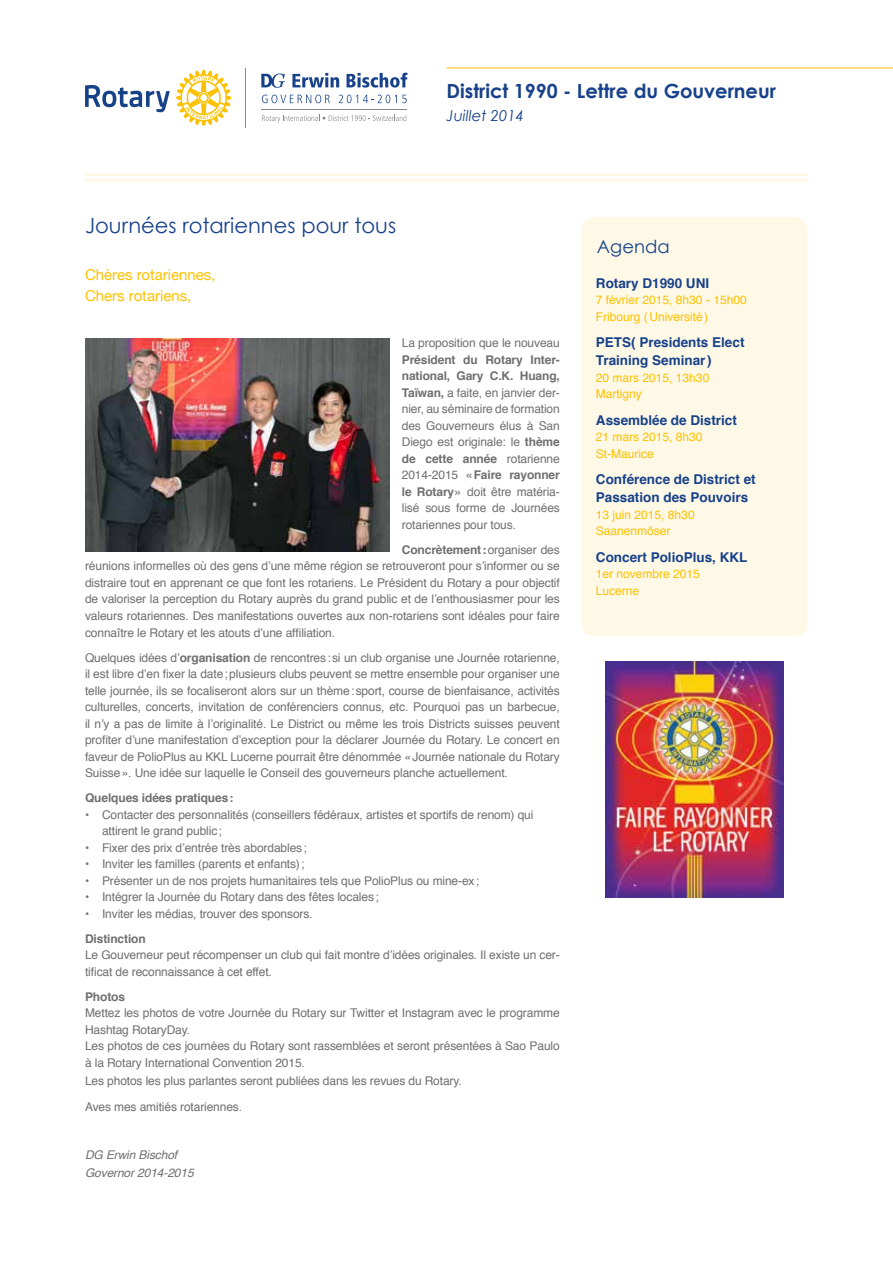
<style>
.page{position:relative;width:893px;height:1263px;background:#fff}
.page>*{position:absolute;margin:0;border:0;box-sizing:border-box;transform-origin:0 0}
.t1{font:21px "Century Gothic";color:#17418a}
.t2{font:700 19.5px "Century Gothic";color:#17418a}
.t3{font:18px "Century Gothic";color:#17418a}
.t4{font:15px/21px "Helvetica Neue";color:#fdc100}
.t5{font:italic 15px "Century Gothic";color:#17418a}
.t6{font:700 13.5px/18px "Helvetica";color:#17418a}
.t7{font:12px/16.5px "Helvetica";letter-spacing:-.01em;color:#706f6f;text-align:justify}
.t8{font:12px/16.5px "Helvetica";color:#fdc100}
.t9{font:700 12px "Helvetica";letter-spacing:-.01em;color:#706f6f}
.t10{font:italic 12px/18px "Helvetica";letter-spacing:-.01em;color:#706f6f}
.s1{font-weight:700}
</style>
<div class="page">
<hr style="left:85px;top:173px;width:723px;height:3px;background:#fdc100">
<hr style="left:85px;top:179px;width:723px;height:3px;background:#fdc100">
<hr style="left:446px;top:68px;width:447px;height:1px;background:#fdc100">
<img style="left:606px;top:661px;width:177px;height:236px">
<div style="left:581px;top:217px;width:226px;height:419px;background:#fef8e6;border-radius:13px"></div>
<img style="left:85px;top:338px;width:304px;height:214px">
<hr style="left:245px;top:69px;width:1px;height:59px;background:#878787">
<svg style="left:85px;top:85px;width:85px;height:27px"></svg>
<svg style="left:176px;top:70px;width:55px;height:56px"></svg>
<svg style="left:292px;top:73px;width:47px;height:14px"></svg>
<svg style="left:347px;top:73px;width:60px;height:15px"></svg>
<svg style="left:262px;top:95px;width:68px;height:8px"></svg>
<svg style="left:339px;top:95px;width:58px;height:8px"></svg>
<svg style="left:403px;top:95px;width:4px;height:8px"></svg>
<svg style="left:262px;top:115px;width:144px;height:8px"></svg>
<hr style="left:261px;top:109px;width:146px;height:1px;background:#878787">
<svg style="left:261px;top:74px;width:24px;height:14px"></svg>
<h2 class="t2" style="left:446px;top:79px;width:331px">District 1990 - Lettre du Gouverneur</h2>
<p class="t5" style="left:446px;top:106px;width:79px">Juillet 2014</p>
<h1 class="t1" style="left:85px;top:212px;width:313px">Journées rotariennes pour tous</h1>
<p class="t4" style="left:85px;top:265px;width:132px">Chères rotariennes,<br>Chers rotariens,</p>
<p class="t7" style="left:402px;top:335px;width:159px">La proposition que le nouveau</p>
<p class="t7" style="left:402px;top:352px;width:160px"><span class="s1">Président du Rotary Inter&shy;national, Gary C.K. Huang, Taïwan,</span> a faite, en janvier der&shy;nier, au séminaire de formation des Gouverneurs élus à San Diego est originale: le <span class="s1">thème de cette année</span> rotarienne 2014-2015 <span class="s1">«Faire rayonner le Rotary»</span> doit être matéria&shy;lisé sous forme de Journées rotariennes pour tous.</p>
<p class="t7" style="left:85px;top:542px;width:476px;text-indent:317px"><span class="s1">Concrètement:</span>organiser des réunions informelles où des gens d’une même région se retrouveront pour s’informer ou se distraire tout en apprenant ce que font les rotariens. Le Président du Rotary a pour objectif de valoriser la perception du Rotary auprès du grand public et de l’enthousiasmer pour les valeurs rotariennes. Des manifestations ouvertes aux non-rotariens sont idéales pour faire connaître le Rotary et les atouts d’une affiliation.</p>
<p class="t7" style="left:85px;top:649px;width:476px">Quelques idées d’<span class="s1">organisation</span> de rencontres:si un club organise une Journée rotarienne, il est libre d’en fixer la date;plusieurs clubs peuvent se mettre ensemble pour organiser une telle journée, ils se focaliseront alors sur un thème:sport, course de bienfaisance, activités culturelles, concerts, invitation de conférenciers connus, etc. Pourquoi pas un barbecue, il n’y a pas de limite à l’originalité. Le District ou même les trois Districts suisses peuvent profiter d’une manifestation d’exception pour la déclarer Journée du Rotary. Le concert en faveur de PolioPlus au KKL Lucerne pourrait être dénommée «Journée nationale du Rotary Suisse». Une idée sur laquelle le Conseil des gouverneurs planche actuellement.</p>
<p class="t9" style="left:85px;top:788px;width:150px">Quelques idées pratiques:</p>
<p class="t7" style="left:102px;top:806px;width:433px;text-indent:-17px">• Contacter des personnalités (conseillers fédéraux, artistes et sportifs de renom) qui attirent le grand public;</p>
<p class="t7" style="left:85px;top:839px;width:223px">• Fixer des prix d’entrée très abordables;</p>
<p class="t7" style="left:85px;top:856px;width:221px">• Inviter les familles (parents et enfants);</p>
<p class="t7" style="left:85px;top:872px;width:396px">• Présenter un de nos projets humanitaires tels que PolioPlus ou mine-ex;</p>
<p class="t7" style="left:85px;top:889px;width:295px">• Intégrer la Journée du Rotary dans des fêtes locales;</p>
<p class="t7" style="left:85px;top:905px;width:229px">• Inviter les médias, trouver des sponsors.</p>
<p class="t9" style="left:85px;top:929px;width:62px">Distinction</p>
<p class="t7" style="left:85px;top:947px;width:476px">Le Gouverneur peut récompenser un club qui fait montre d’idées originales. Il existe un cer&shy;tificat de reconnaissance à cet effet.</p>
<p class="t9" style="left:85px;top:987px;width:42px">Photos</p>
<p class="t7" style="left:85px;top:1005px;width:476px;text-align:left">Mettez les photos de votre Journée du Rotary sur Twitter et Instagram avec le programme Hashtag RotaryDay.<br>Les photos de ces journées du Rotary sont rassemblées et seront présentées à Sao Paulo à la Rotary International Convention 2015.</p>
<p class="t7" style="left:85px;top:1072px;width:378px">Les photos les plus parlantes seront publiées dans les revues du Rotary.</p>
<p class="t7" style="left:85px;top:1099px;width:159px">Aves mes amitiés rotariennes.</p>
<p class="t10" style="left:85px;top:1146px;width:110px">DG Erwin Bischof<br>Governor 2014-2015</p>
<h3 class="t3" style="left:597px;top:235px;width:74px">Agenda</h3>
<p class="t6" style="left:596px;top:274px;width:115px">Rotary D1990 UNI</p>
<p class="t8" style="left:596px;top:292px;width:152px">7 février 2015, 8h30 - 15h00<br>Fribourg (Université)</p>
<p class="t6" style="left:596px;top:333px;width:150px">PETS( Presidents Elect<br>Training Seminar)</p>
<p class="t8" style="left:596px;top:369px;width:115px">20 mars 2015, 13h30<br>Martigny</p>
<p class="t6" style="left:596px;top:411px;width:143px">Assemblée de District</p>
<p class="t8" style="left:596px;top:429px;width:108px">21 mars 2015, 8h30<br>St-Maurice</p>
<p class="t6" style="left:596px;top:470px;width:161px">Conférence de District et<br>Passation des Pouvoirs</p>
<p class="t8" style="left:596px;top:506px;width:100px">13 juin 2015, 8h30<br>Saanenmöser</p>
<p class="t6" style="left:596px;top:548px;width:153px">Concert PolioPlus, KKL</p>
<p class="t8" style="left:596px;top:566px;width:106px">1er novembre 2015<br>Lucerne</p>
</div>
